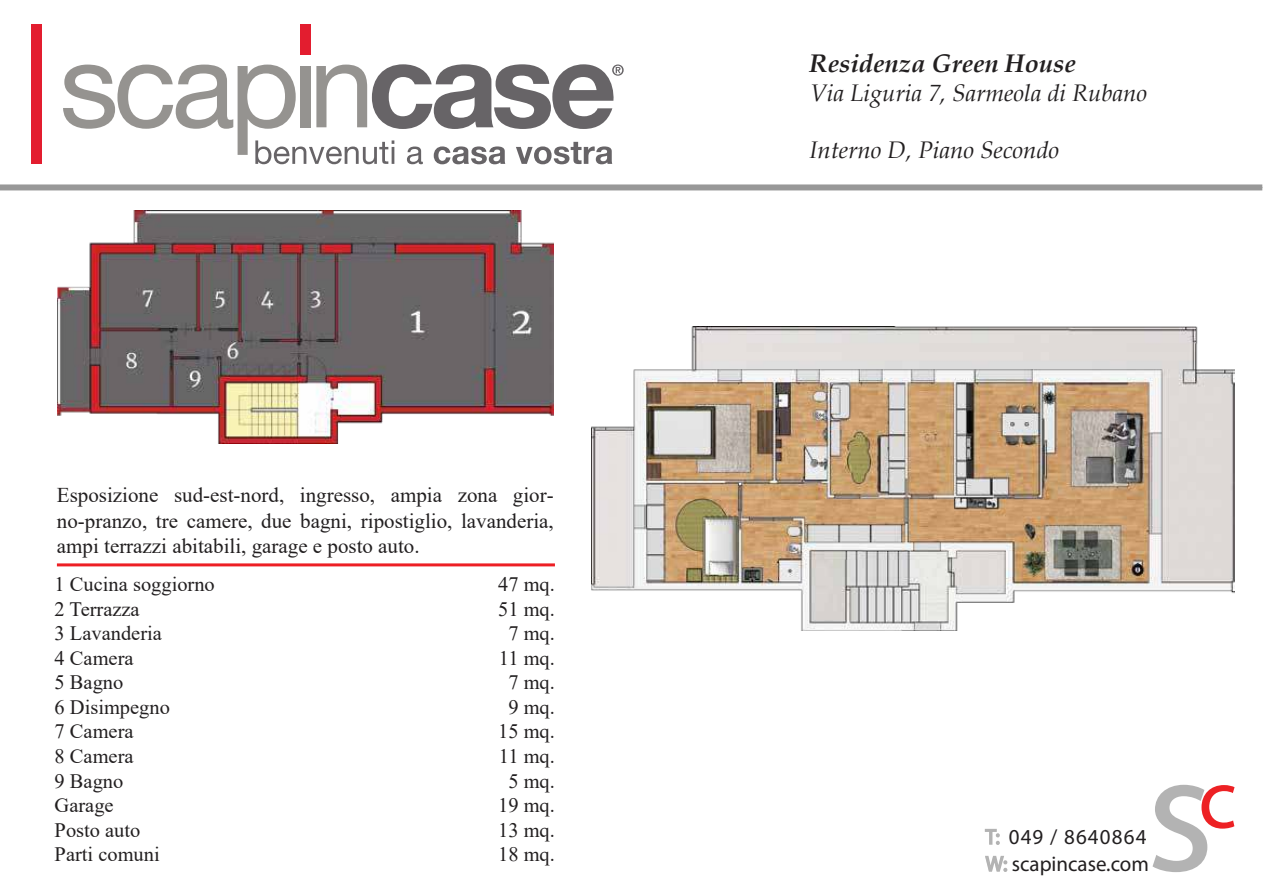
<style>
.page{position:relative;width:1263px;height:893px;background:#fff}
.page>*{position:absolute;margin:0;border:0;box-sizing:border-box;transform-origin:0 0}
.t1{font:italic 700 25.5px "Book Antiqua";color:#221f20}
.t2{font:italic 24px "Book Antiqua";color:#221f20}
.t3{font:21.3px/27px "Myriad Pro";color:#221f20}
.t4{font:21px/25.2px "Times New Roman";color:#221f20;text-align:justify}
.t5{font:20.4px "Times New Roman";color:#221f20}
.s1{color:#b3b3b3}
</style>
<div class="page">
<div style="left:0;top:184px;width:1262px;height:6px;background:#989898"></div>
<hr style="left:57px;top:563px;width:498px;height:3px;background:#ed1f24">
<svg style="left:984px;top:828px;width:16px;height:17px"></svg>
<svg style="left:985px;top:855px;width:22px;height:17px"></svg>
<img style="left:591px;top:326px;width:643px;height:305px">
<img style="left:58px;top:211px;width:496px;height:232px">
<svg style="left:1152px;top:785px;width:82px;height:87px"></svg>
<div style="left:301px;top:24px;width:10px;height:31px;background:#e31d2f"></div>
<div style="left:31px;top:24px;width:11px;height:140px;background:#e31d2f"></div>
<svg style="left:63px;top:64px;width:561px;height:100px"></svg>
<p class="t4" style="left:57px;top:485px;width:498px">Esposizione sud-est-nord, ingresso, ampia zona gior&shy;no-pranzo, tre camere, due bagni, ripostiglio, lavanderia, ampi terrazzi abitabili, garage e posto auto.</p>
<p class="t5" style="left:55px;top:577px;width:162px">1 Cucina soggiorno</p>
<p class="t5" style="left:498px;top:577px;width:58px">47 mq.</p>
<p class="t5" style="left:55px;top:602px;width:87px">2 Terrazza</p>
<p class="t5" style="left:498px;top:602px;width:58px">51 mq.</p>
<p class="t5" style="left:55px;top:626px;width:109px">3 Lavanderia</p>
<p class="t5" style="left:508px;top:626px;width:48px">7 mq.</p>
<p class="t5" style="left:55px;top:651px;width:80px">4 Camera</p>
<p class="t5" style="left:499px;top:651px;width:58px">11 mq.</p>
<p class="t5" style="left:55px;top:675px;width:70px">5 Bagno</p>
<p class="t5" style="left:508px;top:675px;width:48px">7 mq.</p>
<p class="t5" style="left:55px;top:700px;width:117px">6 Disimpegno</p>
<p class="t5" style="left:508px;top:700px;width:48px">9 mq.</p>
<p class="t5" style="left:55px;top:724px;width:80px">7 Camera</p>
<p class="t5" style="left:498px;top:724px;width:58px">15 mq.</p>
<p class="t5" style="left:55px;top:749px;width:80px">8 Camera</p>
<p class="t5" style="left:499px;top:749px;width:58px">11 mq.</p>
<p class="t5" style="left:55px;top:773px;width:70px">9 Bagno</p>
<p class="t5" style="left:508px;top:773px;width:48px">5 mq.</p>
<p class="t5" style="left:55px;top:798px;width:61px">Garage</p>
<p class="t5" style="left:498px;top:798px;width:58px">19 mq.</p>
<p class="t5" style="left:55px;top:822px;width:87px">Posto auto</p>
<p class="t5" style="left:498px;top:822px;width:58px">13 mq.</p>
<p class="t5" style="left:55px;top:847px;width:107px">Parti comuni</p>
<p class="t5" style="left:498px;top:847px;width:58px">18 mq.</p>
<p class="t1" style="left:809px;top:48px;width:268px">Residenza Green House</p>
<p class="t2" style="left:809px;top:83px;width:339px">Via Liguria 7, Sarmeola di Rubano</p>
<p class="t2" style="left:809px;top:141px;width:251px">Interno D, Piano Secondo</p>
<p class="t3" style="left:985px;top:825px;width:165px"><span class="s1">T:</span> 049 / 8640864<br><span class="s1">W:</span> scapincase.com</p>
</div>
